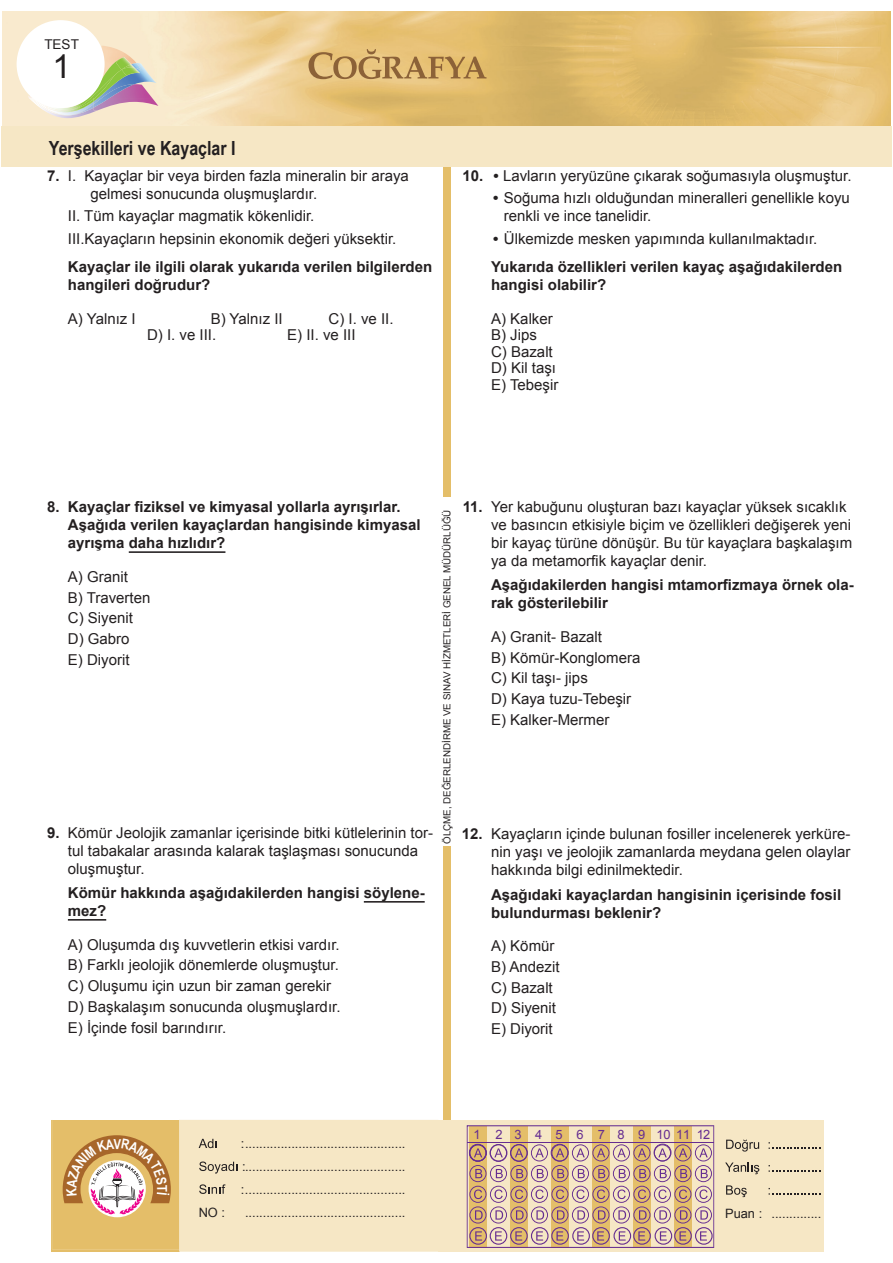
<style>
.page{position:relative;width:893px;height:1263px;background:#fff}
.page>*{position:absolute;margin:0;border:0;box-sizing:border-box;transform-origin:0 0}
.t1{font:33px "Arial";color:#231f20}
.t2{font:700 19.5px "Arial Narrow";color:#231f20}
.MADDELİ2_REGULAR{font:15px/18px "Arial";color:#231f20}
.SORU_CÜMLESİ{font:700 15px/18px "Arial";color:#231f20}
.CEVAP_SERBEST{font:15px "Arial";color:#231f20}
.t3{font:13.5px "Arial";color:#231f20}
.t4{font:12.9px/23px "Arial";color:#231f20;text-align:justify}
.t5{font:12.9px "Arial";color:#652d91}
.t6{font:9.75px "Arial";color:#231f20}
.s1{font-weight:700}
</style>
<div class="page">
<div style="left:443px;top:846px;width:8px;height:349px;background:#e4be69"></div>
<div style="left:443px;top:148px;width:8px;height:348px;background:#e4be69"></div>
<img style="left:3px;top:11px;width:888px;height:115px">
<div style="left:438px;top:1120px;width:386px;height:132px;background:#f6e7c5"></div>
<svg style="left:52px;top:1120px;width:386px;height:132px;background:#f2deb2"></svg>
<svg style="left:726px;top:1140px;width:33px;height:11px"></svg>
<svg style="left:769px;top:1142px;width:51px;height:7px"></svg>
<svg style="left:725px;top:1162px;width:34px;height:12px"></svg>
<svg style="left:769px;top:1165px;width:51px;height:7px"></svg>
<svg style="left:726px;top:1185px;width:21px;height:12px"></svg>
<svg style="left:769px;top:1188px;width:51px;height:6px"></svg>
<svg style="left:199px;top:1139px;width:18px;height:9px"></svg>
<svg style="left:199px;top:1161px;width:38px;height:12px"></svg>
<svg style="left:199px;top:1184px;width:26px;height:10px"></svg>
<svg style="left:467px;top:1125px;width:247px;height:123px"></svg>
<img style="left:101px;top:46px;width:36px;height:13px">
<img style="left:29px;top:98px;width:69px;height:20px">
<img style="left:94px;top:98px;width:64px;height:13px">
<img style="left:140px;top:63px;width:17px;height:35px">
<img style="left:30px;top:98px;width:64px;height:17px">
<img style="left:94px;top:98px;width:16px;height:10px">
<img style="left:105px;top:59px;width:11px;height:11px">
<img style="left:54px;top:104px;width:40px;height:8px">
<img style="left:104px;top:70px;width:36px;height:28px">
<svg style="left:32px;top:98px;width:22px;height:12px"></svg>
<svg style="left:80px;top:97px;width:22px;height:7px"></svg>
<img style="left:91px;top:74px;width:25px;height:24px">
<img style="left:122px;top:74px;width:18px;height:2px">
<svg style="left:116px;top:57px;width:25px;height:17px"></svg>
<div style="left:17px;top:20px;width:88px;height:88px;background:#fff;border-radius:50%"></div>
<div style="left:1px;top:126px;width:891px;height:41px;background:#f6e7c5"></div>
<svg style="left:308px;top:49px;width:178px;height:30px;background:#cea868"></svg>
<hr style="left:129px;top:551px;width:96px;height:2px;background:#231f20">
<hr style="left:364px;top:901px;width:61px;height:2px;background:#231f20">
<hr style="left:68px;top:919px;width:38px;height:2px;background:#231f20">
<svg style="left:63px;top:1135px;width:108px;height:79px"></svg>
<p class="t3" style="left:44px;top:36px;width:36px">TEST</p>
<h1 class="t1" style="left:52px;top:44px;width:20px">1</h1>
<h2 class="t2" style="left:49px;top:133px;width:188px">Yerşekilleri ve Kayaçlar I</h2>
<p class="MADDELİ2_REGULAR" style="left:90px;top:167px;width:320px;text-indent:-43px"><span class="s1">7.</span> I. Kayaçlar bir veya birden fazla mineralin bir araya gelmesi sonucunda oluşmuşlardır.</p>
<p class="MADDELİ2_REGULAR" style="left:68px;top:207px;width:248px">II. Tüm kayaçlar magmatik kökenlidir.</p>
<p class="MADDELİ2_REGULAR" style="left:68px;top:229px;width:330px">III.Kayaçların hepsinin ekonomik değeri yüksektir.</p>
<p class="SORU_CÜMLESİ" style="left:68px;top:258px;width:366px">Kayaçlar ile ilgili olarak yukarıda verilen bilgilerden hangileri doğrudur?</p>
<p class="CEVAP_SERBEST" style="left:68px;top:309px;width:69px">A) Yalnız I</p>
<p class="CEVAP_SERBEST" style="left:211px;top:309px;width:73px">B) Yalnız II</p>
<p class="CEVAP_SERBEST" style="left:329px;top:309px;width:67px">C) I. ve II.</p>
<p class="CEVAP_SERBEST" style="left:147px;top:325px;width:71px">D) I. ve III.</p>
<p class="CEVAP_SERBEST" style="left:287px;top:325px;width:70px">E) II. ve III</p>
<p class="MADDELİ2_REGULAR" style="left:463px;top:167px;width:390px"><span class="s1">10. •</span> Lavların yeryüzüne çıkarak soğumasıyla oluşmuştur.</p>
<p class="MADDELİ2_REGULAR" style="left:504px;top:189px;width:347px;text-indent:-11px"><span class="s1">•</span> Soğuma hızlı olduğundan mineralleri genellikle koyu renkli ve ince tanelidir.</p>
<p class="MADDELİ2_REGULAR" style="left:493px;top:229px;width:326px"><span class="s1">•</span> Ülkemizde mesken yapımında kullanılmaktadır.</p>
<p class="SORU_CÜMLESİ" style="left:491px;top:258px;width:353px">Yukarıda özellikleri verilen kayaç aşağıdakilerden hangisi olabilir?</p>
<p class="CEVAP_SERBEST" style="left:491px;top:309px;width:63px">A) Kalker</p>
<p class="CEVAP_SERBEST" style="left:491px;top:325px;width:47px">B) Jips</p>
<p class="CEVAP_SERBEST" style="left:491px;top:342px;width:63px">C) Bazalt</p>
<p class="CEVAP_SERBEST" style="left:491px;top:358px;width:67px">D) Kil taşı</p>
<p class="CEVAP_SERBEST" style="left:491px;top:375px;width:69px">E) Tebeşir</p>
<p class="SORU_CÜMLESİ" style="left:68px;top:498px;width:354px;text-indent:-21px">8. Kayaçlar fiziksel ve kimyasal yollarla ayrışırlar.<br>Aşağıda verilen kayaçlardan hangisinde kimyasal ayrışma daha hızlıdır?</p>
<p class="CEVAP_SERBEST" style="left:68px;top:567px;width:62px">A) Granit</p>
<p class="CEVAP_SERBEST" style="left:68px;top:587px;width:84px">B) Traverten</p>
<p class="CEVAP_SERBEST" style="left:68px;top:608px;width:67px">C) Siyenit</p>
<p class="CEVAP_SERBEST" style="left:68px;top:629px;width:63px">D) Gabro</p>
<p class="CEVAP_SERBEST" style="left:68px;top:650px;width:63px">E) Diyorit</p>
<p class="MADDELİ2_REGULAR" style="left:68px;top:823px;width:367px;text-indent:-21px"><span class="s1">9.</span> Kömür Jeolojik zamanlar içerisinde bitki kütlelerinin tor&shy;tul tabakalar arasında kalarak taşlaşması sonucunda oluşmuştur.</p>
<p class="SORU_CÜMLESİ" style="left:68px;top:884px;width:358px">Kömür hakkında aşağıdakilerden hangisi söylene&shy;mez?</p>
<p class="MADDELİ2_REGULAR" style="left:68px;top:935px;width:273px">A) Oluşumda dış kuvvetlerin etkisi vardır.</p>
<p class="MADDELİ2_REGULAR" style="left:68px;top:956px;width:272px">B) Farklı jeolojik dönemlerde oluşmuştur.</p>
<p class="MADDELİ2_REGULAR" style="left:68px;top:977px;width:265px">C) Oluşumu için uzun bir zaman gerekir</p>
<p class="MADDELİ2_REGULAR" style="left:68px;top:998px;width:274px">D) Başkalaşım sonucunda oluşmuşlardır.</p>
<p class="MADDELİ2_REGULAR" style="left:68px;top:1018px;width:160px">E) İçinde fosil barındırır.</p>
<p class="t6" style="left:441px;top:844px;width:336px;rotate:-90deg">ÖLÇME, DEĞERLENDİRME VE SINAV HİZMETLERİ GENEL MÜDÜRLÜĞÜ</p>
<p class="MADDELİ2_REGULAR" style="left:491px;top:498px;width:363px;text-indent:-28px"><span class="s1">11.</span> Yer kabuğunu oluşturan bazı kayaçlar yüksek sıcaklık ve basıncın etkisiyle biçim ve özellikleri değişerek yeni bir kayaç türüne dönüşür. Bu tür kayaçlara başkalaşım ya da metamorfik kayaçlar denir.</p>
<p class="SORU_CÜMLESİ" style="left:491px;top:576px;width:364px">Aşağıdakilerden hangisi mtamorfizmaya örnek ola&shy;rak gösterilebilir</p>
<p class="MADDELİ2_REGULAR" style="left:491px;top:628px;width:112px">A) Granit- Bazalt</p>
<p class="MADDELİ2_REGULAR" style="left:491px;top:648px;width:151px">B) Kömür-Konglomera</p>
<p class="MADDELİ2_REGULAR" style="left:491px;top:669px;width:98px">C) Kil taşı- jips</p>
<p class="MADDELİ2_REGULAR" style="left:491px;top:690px;width:142px">D) Kaya tuzu-Tebeşir</p>
<p class="MADDELİ2_REGULAR" style="left:491px;top:711px;width:120px">E) Kalker-Mermer</p>
<p class="MADDELİ2_REGULAR" style="left:491px;top:825px;width:361px;text-align:justify;text-indent:-29px"><span class="s1">12.</span> Kayaçların içinde bulunan fosiller incelenerek yerküre&shy;nin yaşı ve jeolojik zamanlarda meydana gelen olaylar hakkında bilgi edinilmektedir.</p>
<p class="SORU_CÜMLESİ" style="left:491px;top:886px;width:352px">Aşağıdaki kayaçlardan hangisinin içerisinde fosil bulundurması beklenir?</p>
<p class="CEVAP_SERBEST" style="left:491px;top:936px;width:65px">A) Kömür</p>
<p class="CEVAP_SERBEST" style="left:491px;top:957px;width:70px">B) Andezit</p>
<p class="CEVAP_SERBEST" style="left:491px;top:977px;width:63px">C) Bazalt</p>
<p class="CEVAP_SERBEST" style="left:491px;top:998px;width:67px">D) Siyenit</p>
<p class="CEVAP_SERBEST" style="left:491px;top:1019px;width:63px">E) Diyorit</p>
<p class="t4" style="left:241px;top:1132px;width:166px">:............................................. :............................................. :.............................................</p>
<p class="t4" style="left:199px;top:1201px;width:28px">NO :</p>
<p class="t4" style="left:245px;top:1201px;width:162px">.............................................</p>
<p class="t5" style="left:474px;top:1126px;width:238px">1 2 3 4 5 6 7 8 9 10 11 12</p>
<p class="t4" style="left:725px;top:1201px;width:98px">Puan : ..............</p>
</div>
